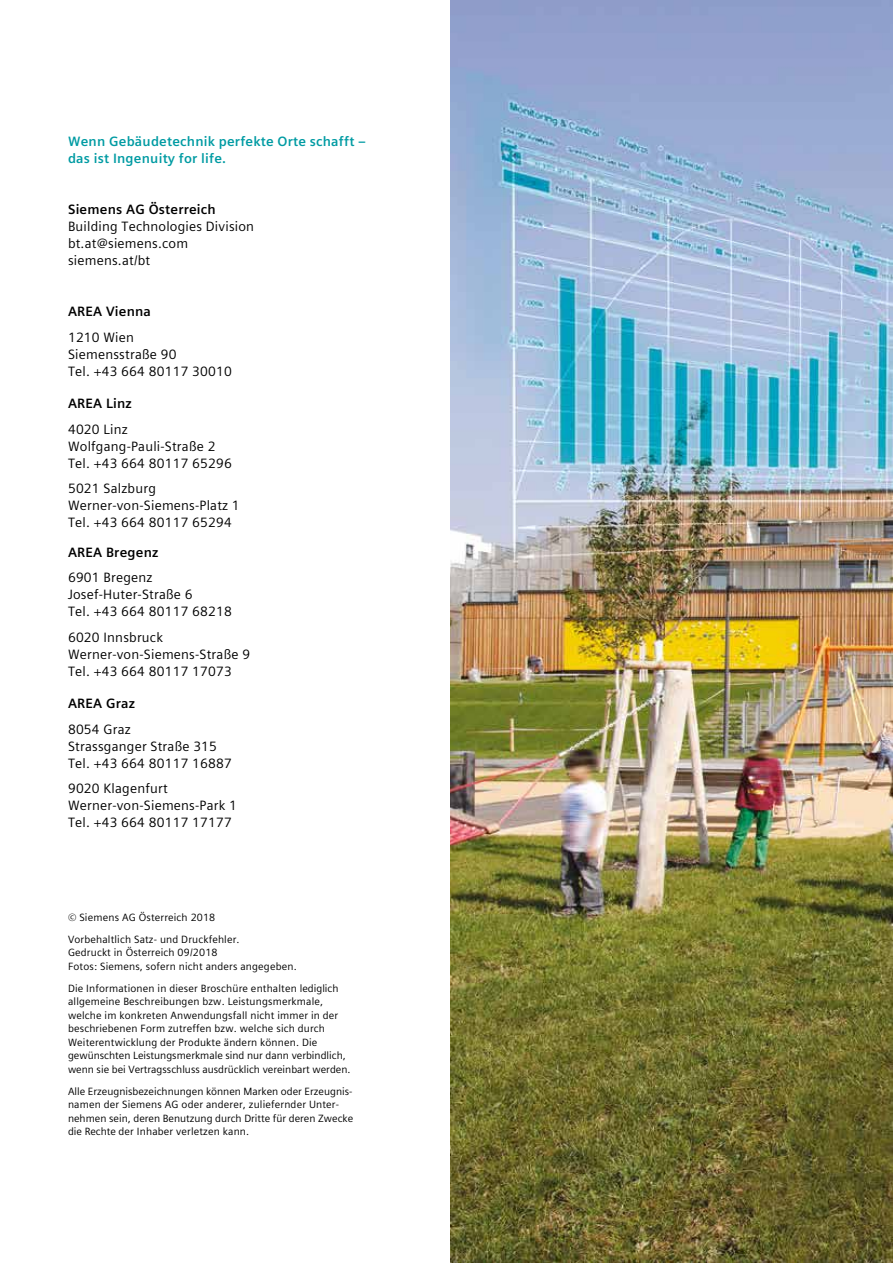
<style>
.page{position:relative;width:893px;height:1263px;background:#fff}
.page>*{position:absolute;margin:0;border:0;box-sizing:border-box;transform-origin:0 0}
.t1{font:13.5px/17px "Siemens Sans Global";letter-spacing:.015em;color:#000}
.t2{font:700 13.5px/17px "Siemens Sans Global";letter-spacing:.015em;color:#009ba3}
.t3{font:700 13.5px "Siemens Sans Global";letter-spacing:.015em;color:#000}
.t4{font:10.5px/13.5px "Siemens Sans Global";letter-spacing:.015em;color:#000}
</style>
<div class="page">
<img style="left:451px;top:0;width:442px;height:1263px">
<p class="t2" style="left:68px;top:133px;width:299px">Wenn Gebäudetechnik perfekte Orte schafft – das ist Ingenuity for life.</p>
<p class="t3" style="left:68px;top:199px;width:149px">Siemens AG Österreich</p>
<p class="t1" style="left:68px;top:218px;width:188px">Building Technologies Division bt.at@siemens.com siemens.at/bt</p>
<p class="t3" style="left:68px;top:301px;width:85px">AREA Vienna</p>
<p class="t1" style="left:68px;top:328px;width:165px">1210 Wien<br>Siemensstraße 90<br>Tel. +43 664 80117 30010</p>
<p class="t3" style="left:68px;top:393px;width:65px">AREA Linz</p>
<p class="t1" style="left:68px;top:421px;width:165px">4020 Linz<br>Wolfgang-Pauli-Straße 2<br>Tel. +43 664 80117 65296</p>
<p class="t1" style="left:68px;top:480px;width:173px">5021 Salzburg<br>Werner-von-Siemens-Platz 1<br>Tel. +43 664 80117 65294</p>
<p class="t3" style="left:68px;top:542px;width:92px">AREA Bregenz</p>
<p class="t1" style="left:68px;top:569px;width:165px">6901 Bregenz<br>Josef-Huter-Straße 6<br>Tel. +43 664 80117 68218</p>
<p class="t1" style="left:68px;top:629px;width:184px">6020 Innsbruck<br>Werner-von-Siemens-Straße 9<br>Tel. +43 664 80117 17073</p>
<p class="t3" style="left:68px;top:693px;width:69px">AREA Graz</p>
<p class="t1" style="left:68px;top:721px;width:165px">8054 Graz<br>Strassganger Straße 315<br>Tel. +43 664 80117 16887</p>
<p class="t1" style="left:68px;top:780px;width:170px">9020 Klagenfurt<br>Werner-von-Siemens-Park 1<br>Tel. +43 664 80117 17177</p>
<p class="t4" style="left:68px;top:906px;width:173px;line-height:22px">© Siemens AG Österreich 2018<br>Vorbehaltlich Satz- und Druckfehler.</p>
<p class="t4" style="left:68px;top:946px;width:230px">Gedruckt in Österreich 09/2018<br>Fotos: Siemens, sofern nicht anders angegeben.</p>
<p class="t4" style="left:68px;top:981px;width:284px">Die Informationen in dieser Broschüre enthalten lediglich allgemeine Beschreibungen bzw. Leistungsmerkmale, welche im konkreten Anwendungsfall nicht immer in der beschriebenen Form zutreffen bzw. welche sich durch Weiterentwicklung der Produkte ändern können. Die gewünschten Leistungsmerkmale sind nur dann verbindlich, wenn sie bei Vertragsschluss ausdrücklich vereinbart werden.</p>
<p class="t4" style="left:68px;top:1084px;width:287px">Alle Erzeugnisbezeichnungen können Marken oder Erzeugnis&shy;namen der Siemens AG oder anderer, zuliefernder Unter&shy;nehmen sein, deren Benutzung durch Dritte für deren Zwecke die Rechte der Inhaber verletzen kann.</p>
</div>
